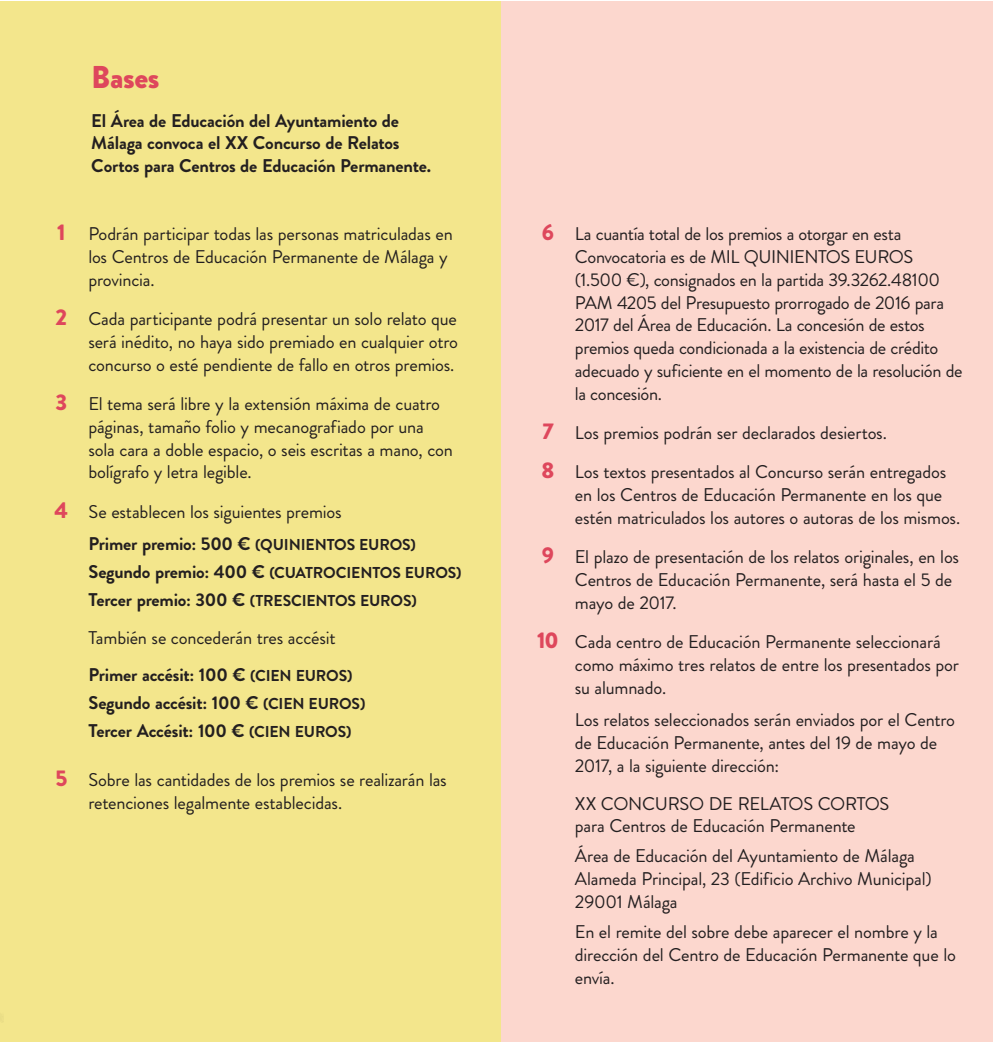
<style>
.page{position:relative;width:993px;height:1042px;background:#fff}
.page>*{position:absolute;margin:0;border:0;box-sizing:border-box;transform-origin:0 0}
.t1{font:900 31.5px "Brandon Grotesque";letter-spacing:-.015em;color:#de475c}
.t2{font:18.38px/22.8px "Brandon Grotesque";letter-spacing:-.01em;color:#231f20}
.t3{font:700 18.38px/22.8px "Brandon Grotesque";letter-spacing:-.01em;color:#231f20}
.t4{font:700 15.75px/27.7px "Brandon Grotesque";letter-spacing:-.01em;color:#231f20}
.s1{font-weight:900;font-size:22.75px;color:#de475c}
.s2{font-weight:700}
.s3{font-weight:700;font-size:15.75px}
.s4{font-size:18.38px}
.s5{font-size:15.75px}
</style>
<div class="page">
<hr style="left:0;top:1px;width:4px;height:1041px;background:#f3e68c">
<div style="left:500px;top:1px;width:492px;height:1041px;background:#fcd7ce"></div>
<div style="left:4px;top:1px;width:496px;height:1041px;background:#f3e68c"></div>
<h1 class="t1" style="left:91px;top:55px;width:70px">Bases</h1>
<p class="t3" style="left:91px;top:109px;width:341px">El Área de Educación del Ayuntamiento de<br>Málaga convoca el XX Concurso de Relatos<br>Cortos para Centros de Educación Permanente.</p>
<p class="t2" style="left:88px;top:223px;width:366px;text-indent:-31px"><span class="s1">1</span> Podrán participar todas las personas matriculadas en los Centros de Educación Permanente de Málaga y provincia.</p>
<p class="t2" style="left:88px;top:308px;width:371px;text-align:justify;text-indent:-33px"><span class="s1">2</span> Cada participante podrá presentar un solo relato que será inédito, no haya sido premiado en cualquier otro concurso o esté pendiente de fallo en otros premios.</p>
<p class="t2" style="left:88px;top:393px;width:366px;text-indent:-33px"><span class="s1">3</span> El tema será libre y la extensión máxima de cuatro páginas, tamaño folio y mecanografiado por una sola cara a doble espacio, o seis escritas a mano, con bolígrafo y letra legible.</p>
<p class="t2" style="left:88px;top:495px;width:329px;line-height:32.7px;text-indent:-34px"><span class="s1">4</span> Se establecen los siguientes premios<br><span class="s2">Primer premio: 500 €</span> <span class="s3">(QUINIENTOS EUROS)</span></p>
<p class="t4" style="left:88px;top:559px;width:375px"><span class="s4">Segundo premio: 400 €</span> (CUATROCIENTOS EUROS)<br><span class="s4">Tercer premio: 300 €</span> (TRESCIENTOS EUROS)</p>
<p class="t2" style="left:88px;top:619px;width:266px;line-height:37.6px">También se concederán tres accésit<br><span class="s2">Primer accésit: 100 €</span> <span class="s3">(CIEN EUROS)</span></p>
<p class="t3" style="left:88px;top:689px;width:278px;line-height:27.7px">Segundo accésit: 100 € <span class="s5">(CIEN EUROS)<br></span>Tercer Accésit: 100 € <span class="s5">(CIEN EUROS)</span></p>
<p class="t2" style="left:88px;top:768px;width:360px;text-indent:-33px"><span class="s1">5</span> Sobre las cantidades de los premios se realizarán las retenciones legalmente establecidas.</p>
<p class="t2" style="left:574px;top:223px;width:389px;text-indent:-33px"><span class="s1">6</span> La cuantía total de los premios a otorgar en esta Convocatoria es de MIL QUINIENTOS EUROS (1.500 €), consignados en la partida 39.3262.48100<br>PAM 4205 del Presupuesto prorrogado de 2016 para 2017 del Área de Educación. La concesión de estos premios queda condicionada a la existencia de crédito adecuado y suficiente en el momento de la resolución de la concesión.</p>
<p class="t2" style="left:541px;top:413px;width:406px;line-height:39.4px"><span class="s1">7</span> Los premios podrán ser declarados desiertos.<br><span class="s1">8</span> Los textos presentados al Concurso serán entregados</p>
<p class="t2" style="left:574px;top:484px;width:387px">en los Centros de Educación Permanente en los que estén matriculados los autores o autoras de los mismos.</p>
<p class="t2" style="left:574px;top:546px;width:385px;text-indent:-33px"><span class="s1">9</span> El plazo de presentación de los relatos originales, en los<br>Centros de Educación Permanente, será hasta el 5 de mayo de 2017.</p>
<p class="t2" style="left:574px;top:631px;width:385px;text-indent:-38px"><span class="s1">10</span> Cada centro de Educación Permanente seleccionará como máximo tres relatos de entre los presentados por su alumnado.</p>
<p class="t2" style="left:574px;top:709px;width:381px">Los relatos seleccionados serán enviados por el Centro de Educación Permanente, antes del 19 de mayo de<br>2017, a la siguiente dirección:</p>
<p class="t2" style="left:574px;top:792px;width:316px">XX CONCURSO DE RELATOS CORTOS para Centros de Educación Permanente</p>
<p class="t2" style="left:574px;top:844px;width:358px">Área de Educación del Ayuntamiento de Málaga<br>Alameda Principal, 23 (Edificio Archivo Municipal)<br>29001 Málaga</p>
<p class="t2" style="left:574px;top:921px;width:382px">En el remite del sobre debe aparecer el nombre y la dirección del Centro de Educación Permanente que lo envía.</p>
</div>
